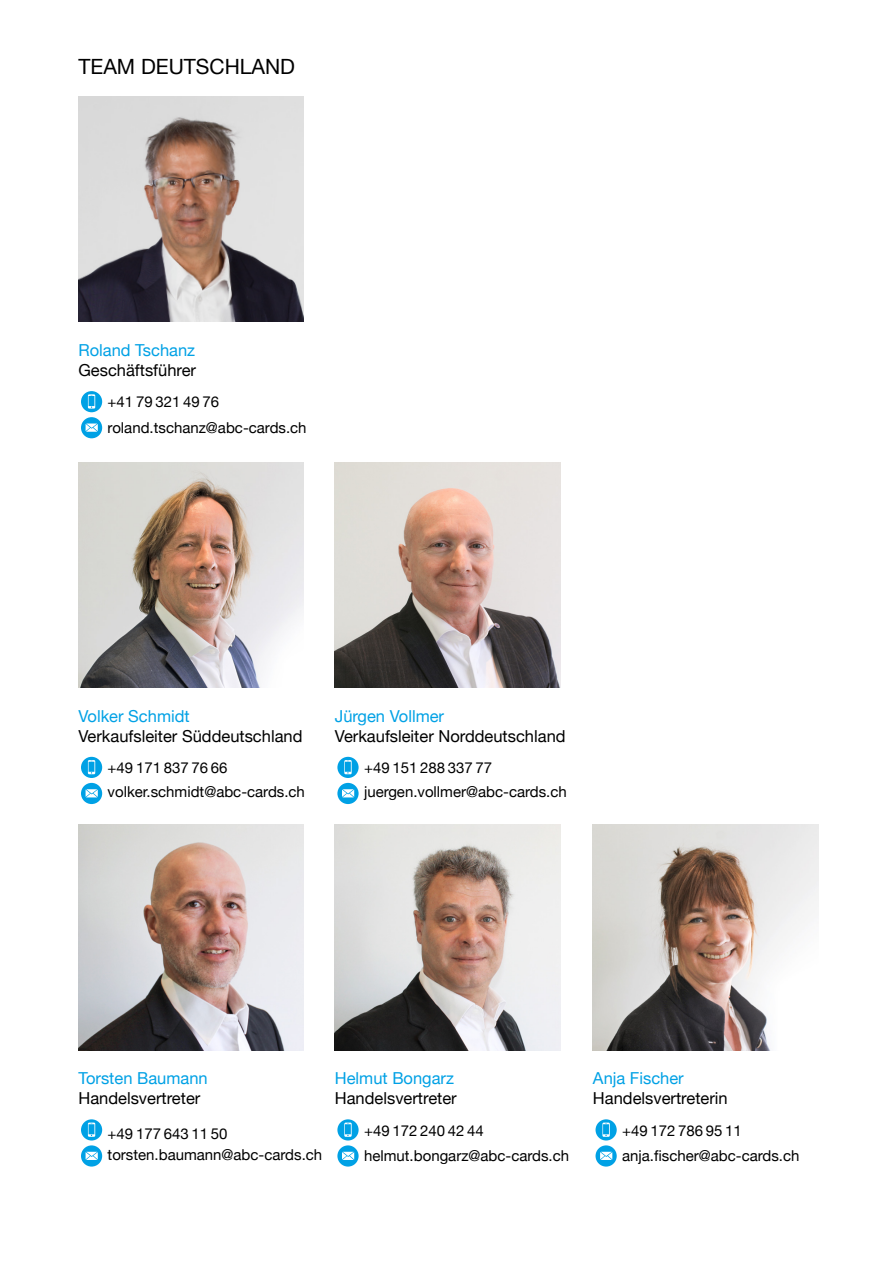
<style>
.page{position:relative;width:893px;height:1263px;background:#fff}
.page>*{position:absolute;margin:0;border:0;box-sizing:border-box;transform-origin:0 0}
.t1{font:21px "Helvetica Neue";color:#000}
.t2{font:16.5px "Helvetica Neue";color:#000}
.t3{font:16.5px "Helvetica Neue";color:#00a1e5}
.t4{font:15px/25.2px "Helvetica Neue";color:#000}
</style>
<div class="page">
<svg style="left:81px;top:391px;width:21px;height:21px"></svg>
<svg style="left:88px;top:394px;width:7px;height:15px"></svg>
<div style="left:81px;top:417px;width:21px;height:21px;background:#00a1e5;border-radius:50%"></div>
<svg style="left:86px;top:423px;width:12px;height:9px"></svg>
<img style="left:78px;top:462px;width:226px;height:226px">
<svg style="left:81px;top:757px;width:21px;height:21px"></svg>
<svg style="left:88px;top:760px;width:7px;height:14px"></svg>
<div style="left:81px;top:783px;width:21px;height:21px;background:#00a1e5;border-radius:50%"></div>
<svg style="left:86px;top:789px;width:12px;height:8px"></svg>
<img style="left:78px;top:825px;width:226px;height:225px">
<svg style="left:81px;top:1119px;width:21px;height:21px"></svg>
<svg style="left:88px;top:1122px;width:7px;height:15px"></svg>
<div style="left:81px;top:1145px;width:21px;height:21px;background:#00a1e5;border-radius:50%"></div>
<svg style="left:86px;top:1152px;width:12px;height:8px"></svg>
<img style="left:335px;top:462px;width:225px;height:226px">
<div style="left:337px;top:757px;width:22px;height:21px;background:#00a1e5;border-radius:50%"></div>
<svg style="left:344px;top:760px;width:8px;height:14px"></svg>
<svg style="left:337px;top:783px;width:22px;height:21px"></svg>
<svg style="left:342px;top:789px;width:12px;height:8px"></svg>
<img style="left:335px;top:825px;width:225px;height:225px">
<div style="left:337px;top:1119px;width:22px;height:21px;background:#00a1e5;border-radius:50%"></div>
<svg style="left:344px;top:1122px;width:8px;height:15px"></svg>
<svg style="left:337px;top:1145px;width:22px;height:21px"></svg>
<svg style="left:342px;top:1152px;width:12px;height:8px"></svg>
<img style="left:593px;top:825px;width:225px;height:225px">
<div style="left:595px;top:1119px;width:22px;height:21px;background:#00a1e5;border-radius:50%"></div>
<svg style="left:602px;top:1122px;width:8px;height:15px"></svg>
<svg style="left:595px;top:1145px;width:22px;height:21px"></svg>
<svg style="left:600px;top:1152px;width:12px;height:8px"></svg>
<img style="left:78px;top:97px;width:226px;height:225px">
<h1 class="t1" style="left:78px;top:51px;width:218px">TEAM DEUTSCHLAND</h1>
<p class="t3" style="left:78px;top:338px;width:118px">Roland Tschanz</p>
<p class="t2" style="left:78px;top:358px;width:119px">Geschäftsführer</p>
<p class="t4" style="left:108px;top:390px;width:200px">+41 79 321 49 76 roland.tschanz@abc-cards.ch</p>
<p class="t3" style="left:78px;top:704px;width:113px">Volker Schmidt</p>
<p class="t2" style="left:78px;top:724px;width:226px">Verkaufsleiter Süddeutschland</p>
<p class="t4" style="left:108px;top:757px;width:199px;line-height:24px">+49 171 837 76 66 volker.schmidt@abc-cards.ch</p>
<p class="t3" style="left:335px;top:704px;width:111px">Jürgen Vollmer</p>
<p class="t2" style="left:335px;top:724px;width:232px">Verkaufsleiter Norddeutschland</p>
<p class="t4" style="left:364px;top:757px;width:204px;line-height:24px">+49 151 288 337 77 juergen.vollmer@abc-cards.ch</p>
<p class="t3" style="left:78px;top:1066px;width:131px">Torsten Baumann</p>
<p class="t2" style="left:78px;top:1086px;width:123px">Handelsvertreter</p>
<p class="t4" style="left:108px;top:1123px;width:216px;line-height:21px">+49 177 643 11 50 torsten.baumann@abc-cards.ch</p>
<p class="t3" style="left:335px;top:1066px;width:121px">Helmut Bongarz</p>
<p class="t2" style="left:335px;top:1086px;width:123px">Handelsvertreter</p>
<p class="t4" style="left:364px;top:1118px;width:207px">+49 172 240 42 44 helmut.bongarz@abc-cards.ch</p>
<p class="t3" style="left:593px;top:1066px;width:92px">Anja Fischer</p>
<p class="t2" style="left:593px;top:1086px;width:136px">Handelsvertreterin</p>
<p class="t4" style="left:622px;top:1118px;width:179px">+49 172 786 95 11 anja.fischer@abc-cards.ch</p>
</div>
